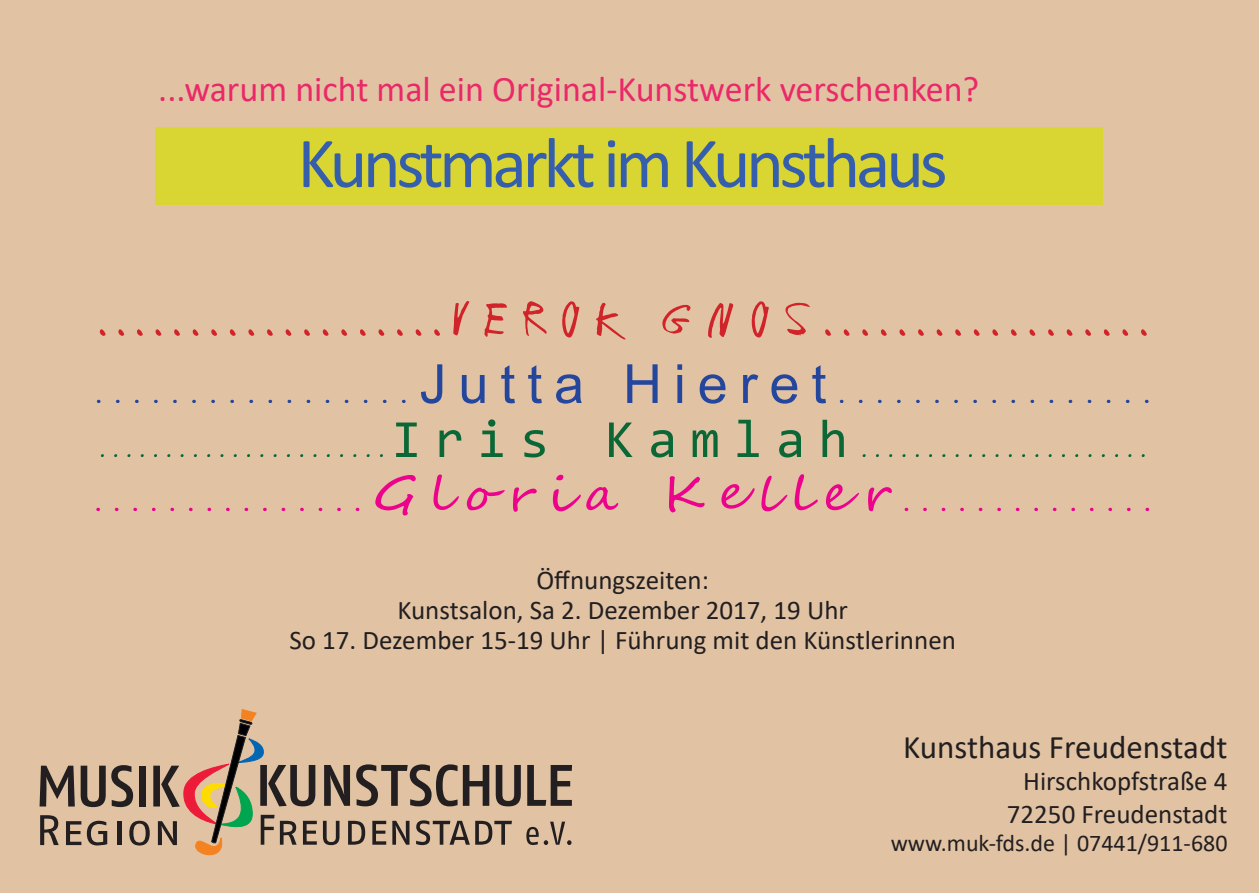
<style>
.page{position:relative;width:1259px;height:893px;background:#e1c3a4}
.page>*{position:absolute;margin:0;border:0;box-sizing:border-box;transform-origin:0 0}
.t1{font:72px "Calibri";letter-spacing:-.06em;color:#355fac}
.t2{font:54px "DK Mango Smoothie";color:#0b6836}
.t3{font:54px "Icecreamforcrow";letter-spacing:.28em;color:#d1232a}
.t4{font:54px "Fight For Our Love";color:#24469d}
.t5{font:54px "Fight For Our Love";color:#ed028c}
.t6{font:36px "Calibri";color:#eb2868}
.t7{font:33px "Calibri";color:#231f20}
.t8{font:27px/30px "Calibri";color:#231f20;text-align:center}
.t9{font:24px "Calibri";color:#231f20}
.s1{font-family:"Arial"}
.s2{font-family:"Consolas"}
.s3{font-family:"Segoe Script";font-size:48px}
</style>
<div class="page">
<div style="left:156px;top:127px;width:947px;height:78px;background:#d9d532"></div>
<svg style="left:324px;top:765px;width:26px;height:41px"></svg>
<svg style="left:356px;top:764px;width:101px;height:42px"></svg>
<svg style="left:463px;top:765px;width:26px;height:41px"></svg>
<svg style="left:496px;top:765px;width:25px;height:41px"></svg>
<svg style="left:527px;top:765px;width:45px;height:41px"></svg>
<svg style="left:40px;top:709px;width:277px;height:146px"></svg>
<svg style="left:323px;top:821px;width:16px;height:24px"></svg>
<svg style="left:348px;top:821px;width:17px;height:24px"></svg>
<svg style="left:372px;top:821px;width:14px;height:24px"></svg>
<svg style="left:392px;top:821px;width:17px;height:24px"></svg>
<svg style="left:416px;top:820px;width:96px;height:25px"></svg>
<svg style="left:526px;top:822px;width:45px;height:23px"></svg>
<h3 class="t6" style="left:158px;top:64px;width:822px">...warum nicht mal ein Original-Kunstwerk verschenken?</h3>
<h1 class="t1" style="left:297px;top:113px;width:652px">Kunstmarkt im Kunsthaus</h1>
<h2 class="t3" style="left:97px;top:294px;width:1052px">...................VEROK GNOS..................</h2>
<h2 class="t4" style="left:95px;top:354px;width:1056px">.................<span class="s1">Jutta Hieret</span>.................</h2>
<h2 class="t2" style="left:99px;top:403px;width:1048px">......................<span class="s2">Iris Kamlah</span>......................</h2>
<h2 class="t5" style="left:95px;top:462px;width:1057px">...............<span class="s3">Gloria Keller</span>..............</h2>
<p class="t8" style="left:289px;top:564px;width:668px">Öffnungszeiten:<br>Kunstsalon, Sa 2. Dezember 2017, 19 Uhr<br>So 17. Dezember 15-19 Uhr | Führung mit den Künstlerinnen</p>
<p class="t7" style="left:903px;top:724px;width:326px">Kunsthaus Freudenstadt</p>
<p class="t8" style="left:1007px;top:764px;width:222px;line-height:32.4px;text-align:right">Hirschkopfstraße 4<br>72250 Freudenstadt</p>
<p class="t9" style="left:890px;top:827px;width:338px">www.muk-fds.de | 07441/911-680</p>
</div>
